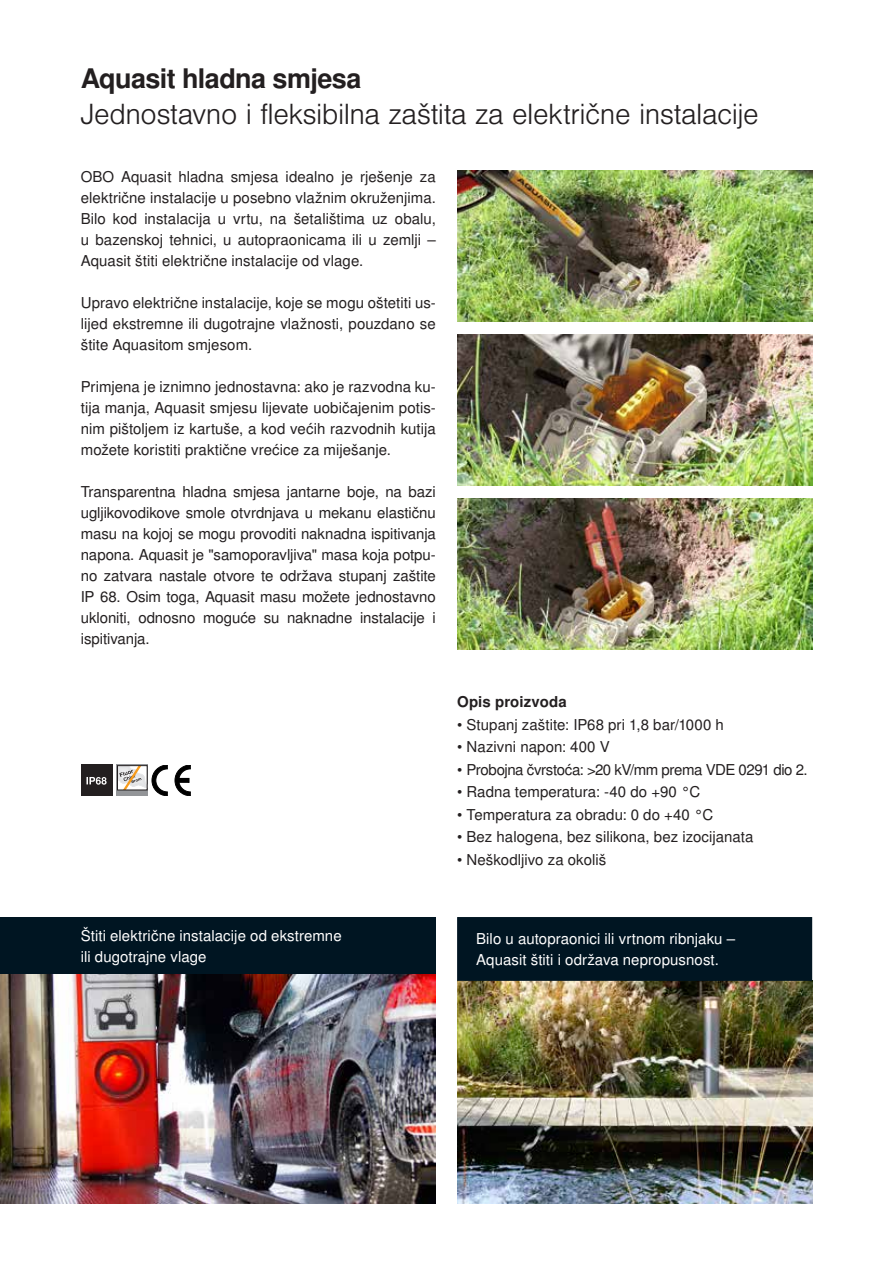
<style>
.page{position:relative;width:893px;height:1263px;background:#fff}
.page>*{position:absolute;margin:0;border:0;box-sizing:border-box;transform-origin:0 0}
.t1{font:300 27.75px "Nimbus San LOT";letter-spacing:-.015em;color:#231f20}
.t2{font:700 27px "Nimbus San LOT";letter-spacing:-.02em;color:#231f20}
.t3{font:15px/21px "Nimbus San LOT";color:#231f20;text-align:justify}
.t4{font:15px/21px "Nimbus San LOT";letter-spacing:.005em;color:#fff}
.t5{font:15px "Nimbus San LOT";letter-spacing:-.03em;color:#231f20}
.t6{font:700 15px "Nimbus San LOT";letter-spacing:.01em;color:#231f20}
</style>
<div class="page">
<div style="left:0;top:917px;width:436px;height:58px;background:#001522"></div>
<img style="left:457px;top:171px;width:355px;height:151px">
<img style="left:457px;top:498px;width:355px;height:151px">
<img style="left:457px;top:334px;width:355px;height:151px">
<div style="left:116px;top:764px;width:32px;height:32px;background:#939598"></div>
<svg style="left:117px;top:765px;width:50px;height:31px"></svg>
<svg style="left:175px;top:765px;width:15px;height:31px"></svg>
<div style="left:177px;top:778px;width:12px;height:4px;border:1px solid #000"></div>
<div style="left:81px;top:764px;width:31px;height:32px;background:#231f20"></div>
<svg style="left:86px;top:777px;width:21px;height:8px"></svg>
<img style="left:0;top:975px;width:436px;height:228px">
<img style="left:457px;top:981px;width:355px;height:222px">
<div style="left:457px;top:917px;width:355px;height:64px;background:#001522;border:2px solid #001522"></div>
<h2 class="t2" style="left:81px;top:62px;width:282px">Aquasit hladna smjesa</h2>
<h1 class="t1" style="left:81px;top:98px;width:679px">Jednostavno i fleksibilna zaštita za električne instalacije</h1>
<p class="t3" style="left:81px;top:167px;width:357px">OBO Aquasit hladna smjesa idealno je rješenje za električne instalacije u posebno vlažnim okruženjima.<br>Bilo kod instalacija u vrtu, na šetalištima uz obalu, u bazenskoj tehnici, u autopraonicama ili u zemlji – Aquasit štiti električne instalacije od vlage.</p>
<p class="t3" style="left:81px;top:293px;width:357px">Upravo električne instalacije, koje se mogu oštetiti us&shy;lijed ekstremne ili dugotrajne vlažnosti, pouzdano se štite Aquasitom smjesom.</p>
<p class="t3" style="left:81px;top:377px;width:357px">Primjena je iznimno jednostavna: ako je razvodna ku&shy;tija manja, Aquasit smjesu lijevate uobičajenim potis&shy;nim pištoljem iz kartuše, a kod većih razvodnih kutija možete koristiti praktične vrećice za miješanje.</p>
<p class="t3" style="left:81px;top:482px;width:357px">Transparentna hladna smjesa jantarne boje, na bazi ugljikovodikove smole otvrdnjava u mekanu elastičnu masu na kojoj se mogu provoditi naknadna ispitivanja napona. Aquasit je "samoporavljiva" masa koja potpu&shy;no zatvara nastale otvore te održava stupanj zaštite IP 68. Osim toga, Aquasit masu možete jednostavno ukloniti, odnosno moguće su naknadne instalacije i ispitivanja.</p>
<p class="t6" style="left:457px;top:693px;width:111px">Opis proizvoda</p>
<p class="t3" style="left:457px;top:714px;width:268px">• Stupanj zaštite: IP68 pri 1,8 bar/1000 h</p>
<p class="t3" style="left:457px;top:737px;width:154px">• Nazivni napon: 400 V</p>
<p class="t5" style="left:457px;top:760px;width:352px">• Probojna čvrstoća: &gt;20 kV/mm prema VDE 0291 dio 2.</p>
<p class="t3" style="left:457px;top:782px;width:245px">• Radna temperatura: -40 do +90 °C</p>
<p class="t3" style="left:457px;top:804px;width:258px">• Temperatura za obradu: 0 do +40 °C</p>
<p class="t3" style="left:457px;top:827px;width:298px">• Bez halogena, bez silikona, bez izocijanata</p>
<p class="t3" style="left:457px;top:849px;width:151px">• Neškodljivo za okoliš</p>
<p class="t4" style="left:81px;top:926px;width:262px">Štiti električne instalacije od ekstremne ili dugotrajne vlage</p>
<p class="t4" style="left:476px;top:929px;width:260px">Bilo u autopraonici ili vrtnom ribnjaku –<br>Aquasit štiti i održava nepropusnost.</p>
</div>
